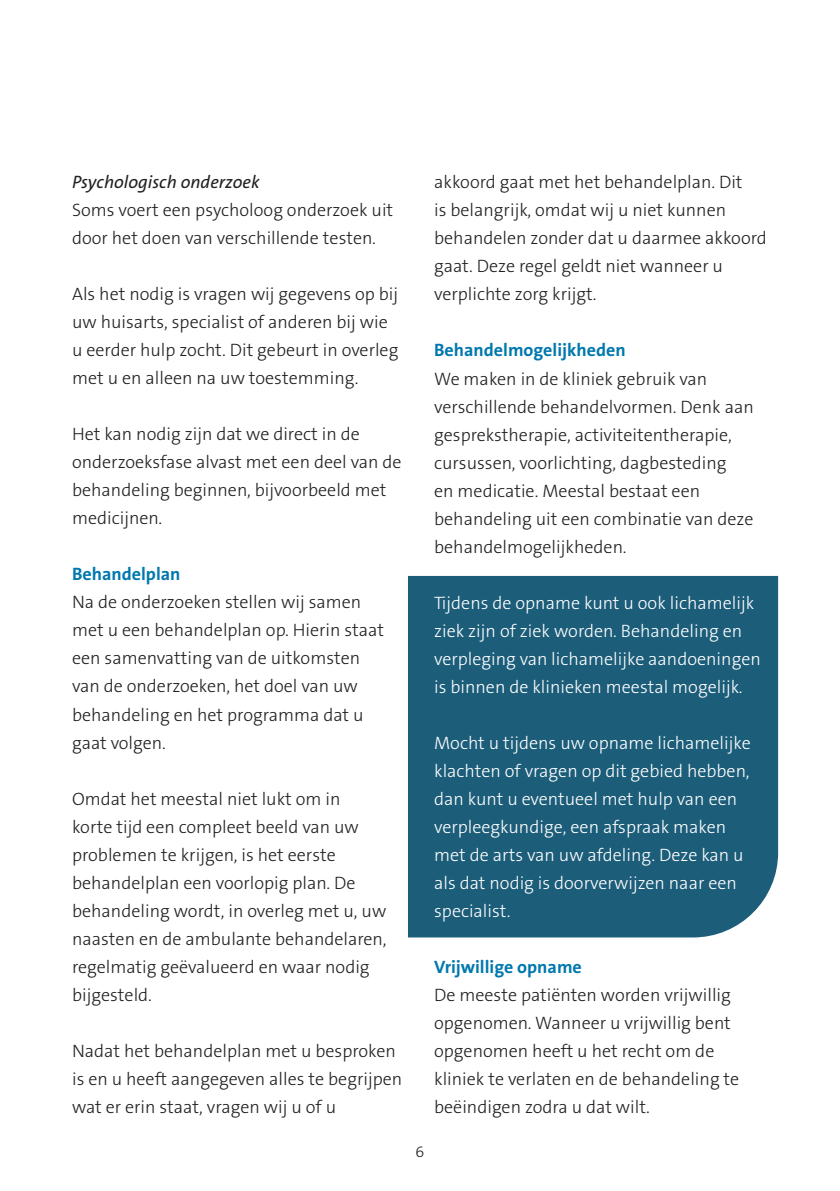
<style>
.page{position:relative;width:840px;height:1191px;background:#fff}
.page>*{position:absolute;margin:0;border:0;box-sizing:border-box;transform-origin:0 0}
.t1{font:300 18px/28px "The Sans B W3";color:#231f20}
.t2{font:300 18px/28px "The Sans B W3";color:#fff}
.t3{font:700 18px "The Sans B W7";color:#0078ae}
.t4{font:italic 18px "The Sans B W5 Plain";color:#231f20}
.t5{font:300 16px "The Sans B W3";color:#231f20}
</style>
<div class="page">
<div style="left:408px;top:576px;width:369px;height:361px;background:#1c5d7a"></div>
<p class="t4" style="left:72px;top:171px;width:189px">Psychologisch onderzoek</p>
<p class="t1" style="left:72px;top:196px;width:322px">Soms voert een psycholoog onderzoek uit door het doen van verschillende testen.</p>
<p class="t1" style="left:72px;top:280px;width:327px">Als het nodig is vragen wij gegevens op bij uw huisarts, specialist of anderen bij wie u eerder hulp zocht. Dit gebeurt in overleg met u en alleen na uw toestemming.</p>
<p class="t1" style="left:72px;top:420px;width:331px">Het kan nodig zijn dat we direct in de onderzoeksfase alvast met een deel van de behandeling beginnen, bijvoorbeeld met medicijnen.</p>
<p class="t3" style="left:72px;top:563px;width:110px">Behandelplan</p>
<p class="t1" style="left:72px;top:588px;width:313px">Na de onderzoeken stellen wij samen met u een behandelplan op. Hierin staat een samenvatting van de uitkomsten van de onderzoeken, het doel van uw behandeling en het programma dat u gaat volgen.</p>
<p class="t1" style="left:72px;top:784px;width:316px">Omdat het meestal niet lukt om in<br>korte tijd een compleet beeld van uw problemen te krijgen, is het eerste behandelplan een voorlopig plan. De behandeling wordt, in overleg met u, uw naasten en de ambulante behandelaren, regelmatig geëvalueerd en waar nodig bijgesteld.</p>
<p class="t1" style="left:72px;top:1036px;width:331px">Nadat het behandelplan met u besproken is en u heeft aangegeven alles te begrijpen wat er erin staat, vragen wij u of u</p>
<p class="t1" style="left:434px;top:168px;width:334px">akkoord gaat met het behandelplan. Dit<br>is belangrijk, omdat wij u niet kunnen behandelen zonder dat u daarmee akkoord gaat. Deze regel geldt niet wanneer u verplichte zorg krijgt.</p>
<p class="t3" style="left:434px;top:339px;width:193px">Behandelmogelijkheden</p>
<p class="t1" style="left:434px;top:364px;width:321px">We maken in de kliniek gebruik van verschillende behandelvormen. Denk aan gesprekstherapie, activiteitentherapie, cursussen, voorlichting, dagbesteding<br>en medicatie. Meestal bestaat een behandeling uit een combinatie van deze behandelmogelijkheden.</p>
<p class="t2" style="left:434px;top:588px;width:328px">Tijdens de opname kunt u ook lichamelijk ziek zijn of ziek worden. Behandeling en verpleging van lichamelijke aandoeningen is binnen de klinieken meestal mogelijk.</p>
<p class="t2" style="left:434px;top:728px;width:318px">Mocht u tijdens uw opname lichamelijke klachten of vragen op dit gebied hebben, dan kunt u eventueel met hulp van een verpleegkundige, een afspraak maken met de arts van uw afdeling. Deze kan u als dat nodig is doorverwijzen naar een specialist.</p>
<p class="t3" style="left:434px;top:955px;width:149px">Vrijwillige opname</p>
<p class="t1" style="left:434px;top:981px;width:306px">De meeste patiënten worden vrijwillig opgenomen. Wanneer u vrijwillig bent opgenomen heeft u het recht om de kliniek te verlaten en de behandeling te beëindigen zodra u dat wilt.</p>
<p class="t5" style="left:415px;top:1141px;width:10px">6</p>
</div>
